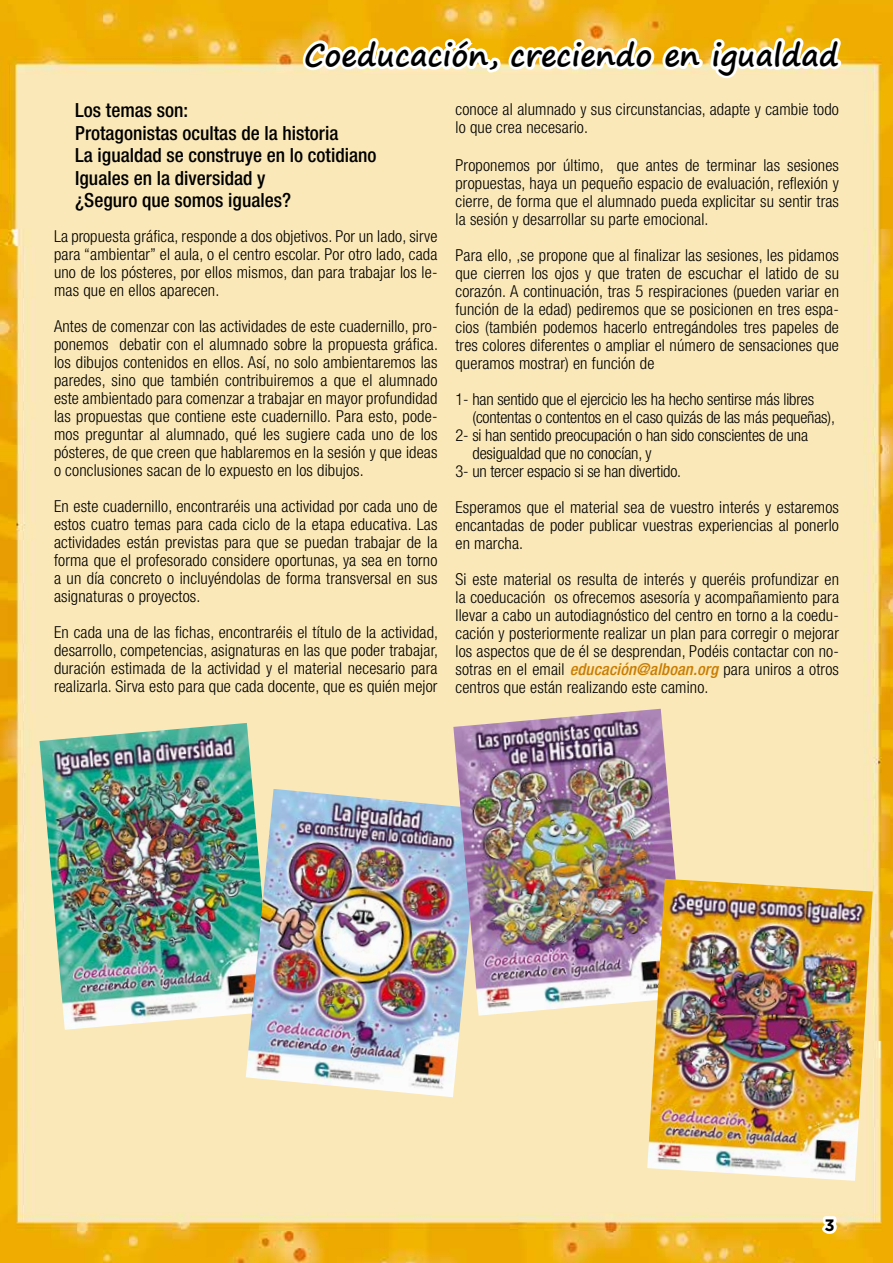
<style>
.page{position:relative;width:893px;height:1263px;background:#fff}
.page>*{position:absolute;margin:0;border:0;box-sizing:border-box;transform-origin:0 0}
.t1{font:700 30px "Segoe Print";color:#000}
.t2{font:500 condensed 19.5px/22.5px "Helvetica Neue";color:#000}
.t3{font:300 condensed 16.5px/18px "Helvetica Neue";letter-spacing:.01em;color:#000;text-align:justify}
.t4{font:300 condensed 16.5px "Helvetica Neue";letter-spacing:-.01em;color:#000}
.t5{font:700 16.5px "Gotham";color:#000}
.s1{font-weight:500;font-style:italic;color:#ca7c00}
</style>
<div class="page">
<img style="left:0;top:0;width:893px;height:1263px">
<svg style="left:817px;top:1213px;width:28px;height:24px"></svg>
<svg style="left:298px;top:0;width:548px;height:125px;background:#f6d681"></svg>
<img style="left:39px;top:723px;width:233px;height:307px">
<img style="left:246px;top:789px;width:235px;height:308px">
<img style="left:453px;top:709px;width:233px;height:307px">
<img style="left:647px;top:879px;width:226px;height:302px">
<h1 class="t1" style="left:304px;top:28px;width:536px">Coeducación, creciendo en igualdad</h1>
<p class="t2" style="left:75px;top:99px;width:303px">Los temas son:<br>Protagonistas ocultas de la historia<br>La igualdad se construye en lo cotidiano<br>Iguales en la diversidad y<br>¿Seguro que somos iguales?</p>
<p class="t3" style="left:54px;top:227px;width:385px">La propuesta gráfica, responde a dos objetivos. Por un lado, sirve para “ambientar” el aula, o el centro escolar. Por otro lado, cada uno de los pósteres, por ellos mismos, dan para trabajar los le&shy;mas que en ellos aparecen.</p>
<p class="t3" style="left:54px;top:317px;width:386px">Antes de comenzar con las actividades de este cuadernillo, pro&shy;ponemos debatir con el alumnado sobre la propuesta gráfica. los dibujos contenidos en ellos. Así, no solo ambientaremos las paredes, sino que también contribuiremos a que el alumnado este ambientado para comenzar a trabajar en mayor profundidad las propuestas que contiene este cuadernillo. Para esto, pode&shy;mos preguntar al alumnado, qué les sugiere cada uno de los pósteres, de que creen que hablaremos en la sesión y que ideas o conclusiones sacan de lo expuesto en los dibujos.</p>
<p class="t3" style="left:54px;top:497px;width:385px">En este cuadernillo, encontraréis una actividad por cada uno de estos cuatro temas para cada ciclo de la etapa educativa. Las actividades están previstas para que se puedan trabajar de la forma que el profesorado considere oportunas, ya sea en torno a un día concreto o incluyéndolas de forma transversal en sus asignaturas o proyectos.</p>
<p class="t3" style="left:54px;top:623px;width:386px">En cada una de las fichas, encontraréis el título de la actividad, desarrollo, competencias, asignaturas en las que poder trabajar, duración estimada de la actividad y el material necesario para realizarla. Sirva esto para que cada docente, que es quién mejor</p>
<p class="t3" style="left:455px;top:100px;width:385px">conoce al alumnado y sus circunstancias, adapte y cambie todo lo que crea necesario.</p>
<p class="t3" style="left:455px;top:156px;width:385px">Proponemos por último, que antes de terminar las sesiones propuestas, haya un pequeño espacio de evaluación, reflexión y cierre, de forma que el alumnado pueda explicitar su sentir tras la sesión y desarrollar su parte emocional.</p>
<p class="t3" style="left:455px;top:246px;width:385px">Para ello, ,se propone que al finalizar las sesiones, les pidamos que cierren los ojos y que traten de escuchar el latido de su corazón. A continuación, tras 5 respiraciones (pueden variar en función de la edad) pediremos que se posicionen en tres espa&shy;cios (también podemos hacerlo entregándoles tres papeles de tres colores diferentes o ampliar el número de sensaciones que queramos mostrar) en función de</p>
<p class="t4" style="left:455px;top:389px;width:360px">1- han sentido que el ejercicio les ha hecho sentirse más libres</p>
<p class="t4" style="left:472px;top:407px;width:364px">(contentas o contentos en el caso quizás de las más pequeñas),</p>
<p class="t4" style="left:455px;top:425px;width:354px">2- si han sentido preocupación o han sido conscientes de una</p>
<p class="t4" style="left:472px;top:443px;width:180px">desigualdad que no conocían, y</p>
<p class="t4" style="left:455px;top:461px;width:227px">3- un tercer espacio si se han divertido.</p>
<p class="t3" style="left:455px;top:498px;width:385px">Esperamos que el material sea de vuestro interés y estaremos encantadas de poder publicar vuestras experiencias al ponerlo en marcha.</p>
<p class="t3" style="left:455px;top:570px;width:385px">Si este material os resulta de interés y queréis profundizar en la coeducación os ofrecemos asesoría y acompañamiento para llevar a cabo un autodiagnóstico del centro en torno a la coedu&shy;cación y posteriormente realizar un plan para corregir o mejorar los aspectos que de él se desprendan, Podéis contactar con no&shy;sotras en el email <span class="s1">educación@alboan.org</span> para uniros a otros centros que están realizando este camino.</p>
<p class="t5" style="left:824px;top:1214px;width:12px">3</p>
</div>
